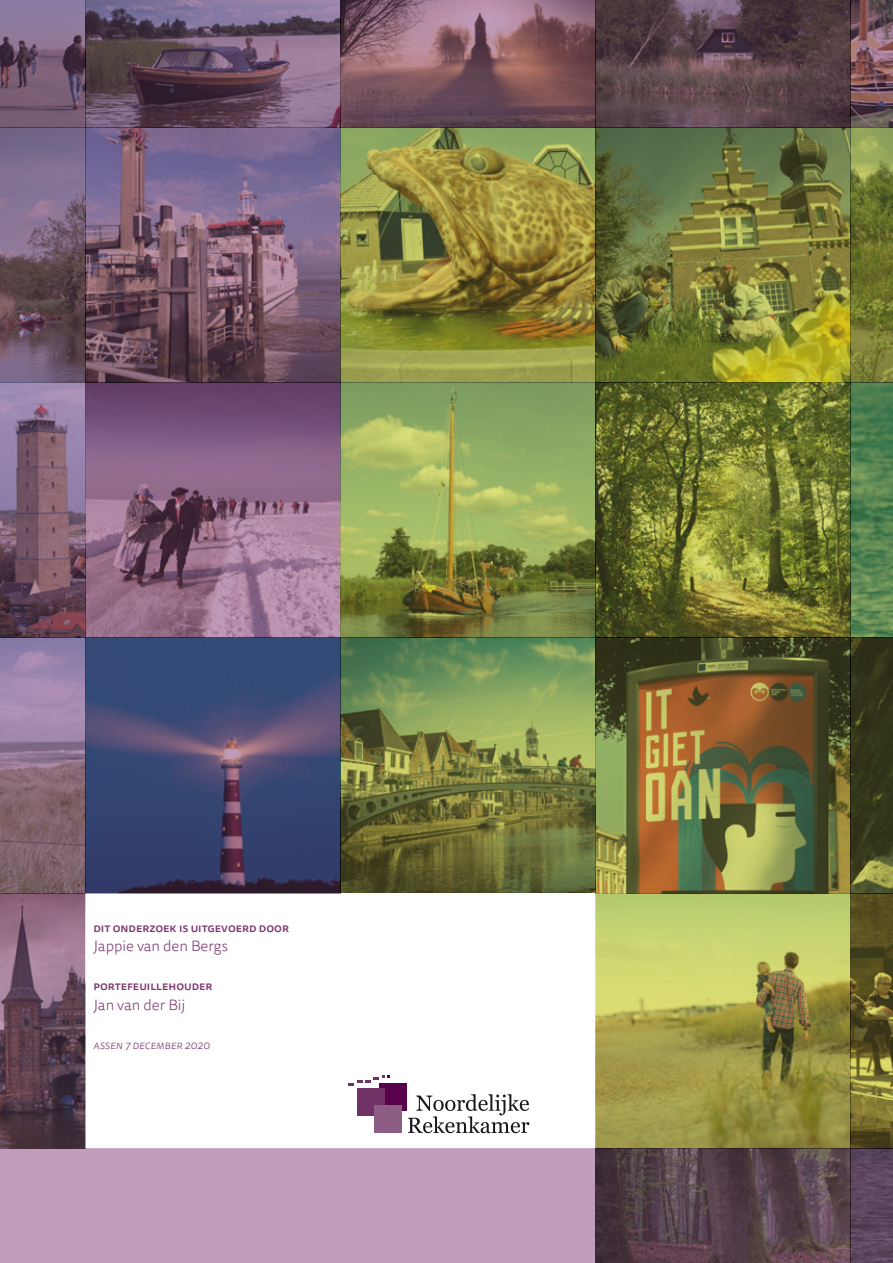
<style>
.page{position:relative;width:893px;height:1263px;background:#fff}
.page>*{position:absolute;margin:0;border:0;box-sizing:border-box;transform-origin:0 0}
.Bijlage-broodtekst{font:300 15px "Tisa Sans OT";color:#7c376f}
.Bijlage-broodtekst-2{font:500 12px "Tisa Sans OT";color:#7c376f}
.Bijlage-broodtekst-3{font:italic 300 12px "Tisa Sans OT";color:#7c376f}
</style>
<div class="page">
<img style="left:0;top:0;width:893px;height:1263px">
<div style="left:379px;top:1083px;width:28px;height:28px;background:#58024b"></div>
<div style="left:357px;top:1088px;width:28px;height:28px;background:#703164"></div>
<svg style="left:349px;top:1074px;width:41px;height:12px"></svg>
<div style="left:374px;top:1105px;width:27px;height:28px;background:#8d5d85"></div>
<svg style="left:408px;top:1094px;width:121px;height:39px"></svg>
<p class="Bijlage-broodtekst-2" style="left:94px;top:920px;width:197px">dit onderzoek is uitgevoerd door</p>
<p class="Bijlage-broodtekst" style="left:94px;top:937px;width:136px">Jappie van den Bergs</p>
<p class="Bijlage-broodtekst-2" style="left:94px;top:978px;width:121px">portefeuillehouder</p>
<p class="Bijlage-broodtekst" style="left:94px;top:995px;width:93px">Jan van der Bij</p>
<p class="Bijlage-broodtekst-3" style="left:94px;top:1037px;width:118px">assen 7 december 2020</p>
</div>
